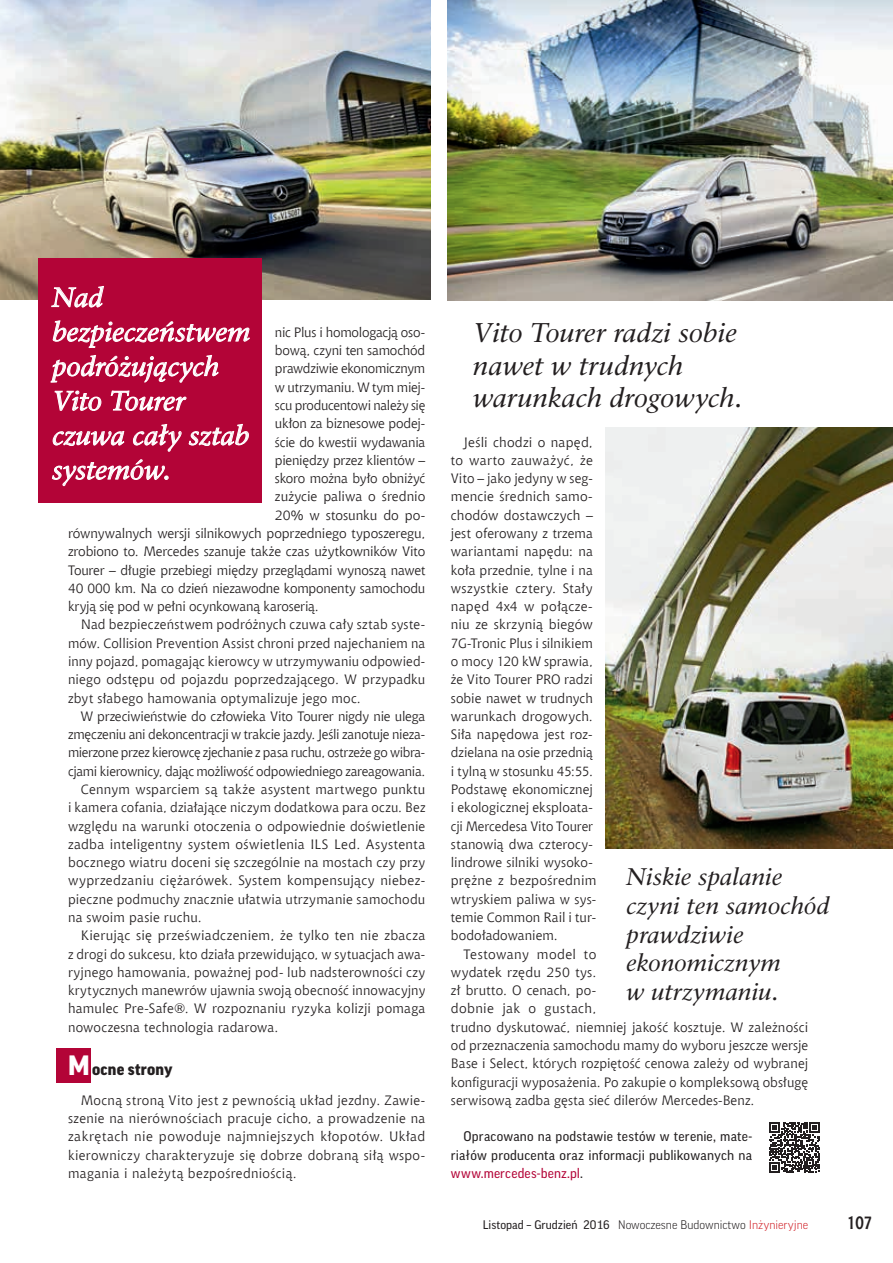
<style>
.page{position:relative;width:893px;height:1263px;background:#fff}
.page>*{position:absolute;margin:0;border:0;box-sizing:border-box;transform-origin:0 0}
.t1{font:italic 27px/34.5px "Classic EFN";letter-spacing:-.005em;color:#fff}
.t2{font:italic 27px/32.4px "Classic EFN";letter-spacing:-.005em;color:#231f20}
.t3{font:italic 24px/28.8px "Classic EFN";color:#231f20}
.t4{font:700 18px "Aerton Cnd EFN";color:#231f20}
.t5{font:900 16.5px "Good Pro";letter-spacing:.015em;color:#231f20}
.t6{font:13.5px/18.3px "Chianti EU";letter-spacing:.01em;color:#231f20}
.t7{font:13.5px "Chianti EU";letter-spacing:-.015em;color:#231f20}
.t8{font:13.5px "Chianti EU";letter-spacing:-.02em;color:#231f20}
.t9{font:13.5px "Chianti EU";letter-spacing:-.01em;color:#231f20}
.t10{font:13.5px/18.3px "Good Pro";letter-spacing:.015em;color:#231f20;text-align:justify}
.t11{font:13.5px "Chianti EU";letter-spacing:-.025em;color:#231f20}
.t12{font:12px "Good Pro";color:#231f20}
.s1{font-size:27px;color:#fff}
.s2{color:#b30437}
.s3{font-weight:300}
.s4{font-weight:300;color:#d1232a}
</style>
<div class="page">
<div style="left:56px;top:1048px;width:35px;height:35px;background:#b30437"></div>
<img style="left:0;top:0;width:430px;height:299px">
<img style="left:448px;top:0;width:445px;height:300px">
<svg style="left:769px;top:1122px;width:51px;height:51px"></svg>
<img style="left:606px;top:428px;width:287px;height:421px">
<div style="left:39px;top:258px;width:223px;height:244px;background:#b30437"></div>
<svg style="left:51px;top:286px;width:53px;height:21px"></svg>
<svg style="left:53px;top:321px;width:197px;height:27px"></svg>
<svg style="left:51px;top:355px;width:168px;height:28px"></svg>
<svg style="left:55px;top:391px;width:46px;height:20px"></svg>
<svg style="left:111px;top:391px;width:75px;height:20px"></svg>
<svg style="left:53px;top:431px;width:71px;height:15px"></svg>
<svg style="left:133px;top:424px;width:48px;height:28px"></svg>
<svg style="left:189px;top:424px;width:60px;height:22px"></svg>
<svg style="left:52px;top:459px;width:116px;height:27px"></svg>
<h1 class="t1" style="left:52px;top:281px;width:200px">Nad bezpieczeństwem podróżujących<br>Vito Tourer czuwa cały sztab systemów.</h1>
<p class="t7" style="left:275px;top:324px;width:152px">nic Plus i homologacją oso-</p>
<p class="t9" style="left:275px;top:342px;width:152px">bową, czyni ten samochód</p>
<p class="t8" style="left:275px;top:360px;width:152px">prawdziwie ekonomicznym</p>
<p class="t7" style="left:275px;top:379px;width:152px">w utrzymaniu. W tym miej-</p>
<p class="t11" style="left:275px;top:397px;width:152px">scu producentowi należy się</p>
<p class="t7" style="left:275px;top:415px;width:152px">ukłon za biznesowe podej-</p>
<p class="t7" style="left:275px;top:434px;width:152px">ście do kwestii wydawania</p>
<p class="t8" style="left:275px;top:452px;width:152px">pieniędzy przez klientów –</p>
<p class="t7" style="left:275px;top:470px;width:152px">skoro można było obniżyć</p>
<p class="t6" style="left:275px;top:487px;width:152px">zużycie paliwa o średnio</p>
<p class="t6" style="left:275px;top:506px;width:152px">20% w stosunku do po-</p>
<p class="t9" style="left:68px;top:525px;width:359px">równywalnych wersji silnikowych poprzedniego typoszeregu,</p>
<p class="t6" style="left:68px;top:542px;width:359px">zrobiono to. Mercedes szanuje także czas użytkowników Vito</p>
<p class="t7" style="left:68px;top:562px;width:359px">Tourer – długie przebiegi między przeglądami wynoszą nawet</p>
<p class="t7" style="left:68px;top:580px;width:359px">40 000 km. Na co dzień niezawodne komponenty samochodu</p>
<p class="t9" style="left:68px;top:598px;width:252px">kryją się pod w pełni ocynkowaną karoserią.</p>
<p class="t6" style="left:81px;top:615px;width:346px">Nad bezpieczeństwem podróżnych czuwa cały sztab syste-</p>
<p class="t6" style="left:68px;top:634px;width:359px">mów. Collision Prevention Assist chroni przed najechaniem na</p>
<p class="t6" style="left:68px;top:652px;width:359px">inny pojazd, pomagając kierowcy w utrzymywaniu odpowied-</p>
<p class="t6" style="left:68px;top:670px;width:359px">niego odstępu od pojazdu poprzedzającego. W przypadku</p>
<p class="t6" style="left:68px;top:688px;width:294px">zbyt słabego hamowania optymalizuje jego moc.</p>
<p class="t7" style="left:81px;top:708px;width:346px">W przeciwieństwie do człowieka Vito Tourer nigdy nie ulega</p>
<p class="t8" style="left:68px;top:726px;width:359px">zmęczeniu ani dekoncentracji w trakcie jazdy. Jeśli zanotuje nieza-</p>
<p class="t8" style="left:68px;top:744px;width:359px">mierzone przez kierowcę zjechanie z pasa ruchu, ostrzeże go wibra-</p>
<p class="t8" style="left:68px;top:763px;width:359px">cjami kierownicy, dając możliwość odpowiedniego zareagowania.</p>
<p class="t6" style="left:81px;top:780px;width:346px">Cennym wsparciem są także asystent martwego punktu</p>
<p class="t6" style="left:68px;top:798px;width:359px">i kamera cofania, działające niczym dodatkowa para oczu. Bez</p>
<p class="t6" style="left:68px;top:816px;width:359px">względu na warunki otoczenia o odpowiednie doświetlenie</p>
<p class="t6" style="left:68px;top:835px;width:359px">zadba inteligentny system oświetlenia ILS Led. Asystenta</p>
<p class="t6" style="left:68px;top:853px;width:359px">bocznego wiatru doceni się szczególnie na mostach czy przy</p>
<p class="t6" style="left:68px;top:871px;width:359px">wyprzedzaniu ciężarówek. System kompensujący niebez-</p>
<p class="t6" style="left:68px;top:890px;width:359px">pieczne podmuchy znacznie ułatwia utrzymanie samochodu</p>
<p class="t6" style="left:68px;top:908px;width:135px">na swoim pasie ruchu.</p>
<p class="t6" style="left:81px;top:926px;width:346px">Kierując się przeświadczeniem, że tylko ten nie zbacza</p>
<p class="t6" style="left:68px;top:944px;width:359px">z drogi do sukcesu, kto działa przewidująco, w sytuacjach awa-</p>
<p class="t6" style="left:68px;top:963px;width:359px">ryjnego hamowania, poważnej pod- lub nadsterowności czy</p>
<p class="t6" style="left:68px;top:981px;width:359px">krytycznych manewrów ujawnia swoją obecność innowacyjny</p>
<p class="t6" style="left:68px;top:999px;width:359px">hamulec Pre-Safe®. W rozpoznaniu ryzyka kolizji pomaga</p>
<p class="t6" style="left:68px;top:1018px;width:212px">nowoczesna technologia radarowa.</p>
<p class="t5" style="left:68px;top:1060px;width:106px"><span class="s1">M</span> ocne strony</p>
<p class="t6" style="left:68px;top:1091px;width:359px;text-align:justify;text-indent:13px">Mocną stroną Vito jest z pewnością układ jezdny. Zawie&shy;szenie na nierównościach pracuje cicho, a prowadzenie na zakrętach nie powoduje najmniejszych kłopotów. Układ kierowniczy charakteryzuje się dobrze dobraną siłą wspo&shy;magania i należytą bezpośredniością.</p>
<h1 class="t2" style="left:473px;top:317px;width:271px">Vito Tourer radzi sobie nawet w trudnych warunkach drogowych.</h1>
<p class="t6" style="left:451px;top:432px;width:147px;text-indent:13px">Jeśli chodzi o napęd, to warto zauważyć, że<br>Vito – jako jedyny w seg&shy;mencie średnich samo&shy;chodów dostawczych – jest oferowany z trzema wariantami napędu: na koła przednie, tylne i na wszystkie cztery. Stały napęd 4x4 w połącze&shy;niu ze skrzynią biegów<br>7G-Tronic Plus i silnikiem o mocy 120 kW sprawia, że Vito Tourer PRO radzi sobie nawet w trudnych warunkach drogowych.<br>Siła napędowa jest roz&shy;dzielana na osie przednią i tylną w stosunku 45:55.<br>Podstawę ekonomicznej i ekologicznej eksploata&shy;cji Mercedesa Vito Tourer stanowią dwa czterocy&shy;lindrowe silniki wysoko&shy;prężne z bezpośrednim wtryskiem paliwa w sys&shy;temie Common Rail i tur&shy;bodoładowaniem.</p>
<p class="t6" style="left:451px;top:944px;width:359px;text-indent:13px">Testowany model to<br>wydatek rzędu 250 tys.<br>zł brutto. O cenach, po-<br>dobnie jak o gustach,<br>trudno dyskutować, niemniej jakość kosztuje. W zależności od przeznaczenia samochodu mamy do wyboru jeszcze wersje Base i Select, których rozpiętość cenowa zależy od wybranej konfiguracji wyposażenia. Po zakupie o kompleksową obsługę serwisową zadba gęsta sieć dilerów Mercedes-Benz.</p>
<p class="t10" style="left:451px;top:1127px;width:303px;text-indent:13px">Opracowano na podstawie testów w terenie, mate&shy;riałów producenta oraz informacji publikowanych na <span class="s2">www.mercedes-benz.pl</span>.</p>
<h2 class="t3" style="left:626px;top:863px;width:205px">Niskie spalanie czyni ten samochód prawdziwie ekonomicznym<br>w utrzymaniu.</h2>
<p class="t12" style="left:483px;top:1218px;width:327px">Listopad – Grudzień 2016 <span class="s3">Nowoczesne Budownictwo</span> <span class="s4">Inżynieryjne</span></p>
<h3 class="t4" style="left:847px;top:1212px;width:27px">107</h3>
</div>
